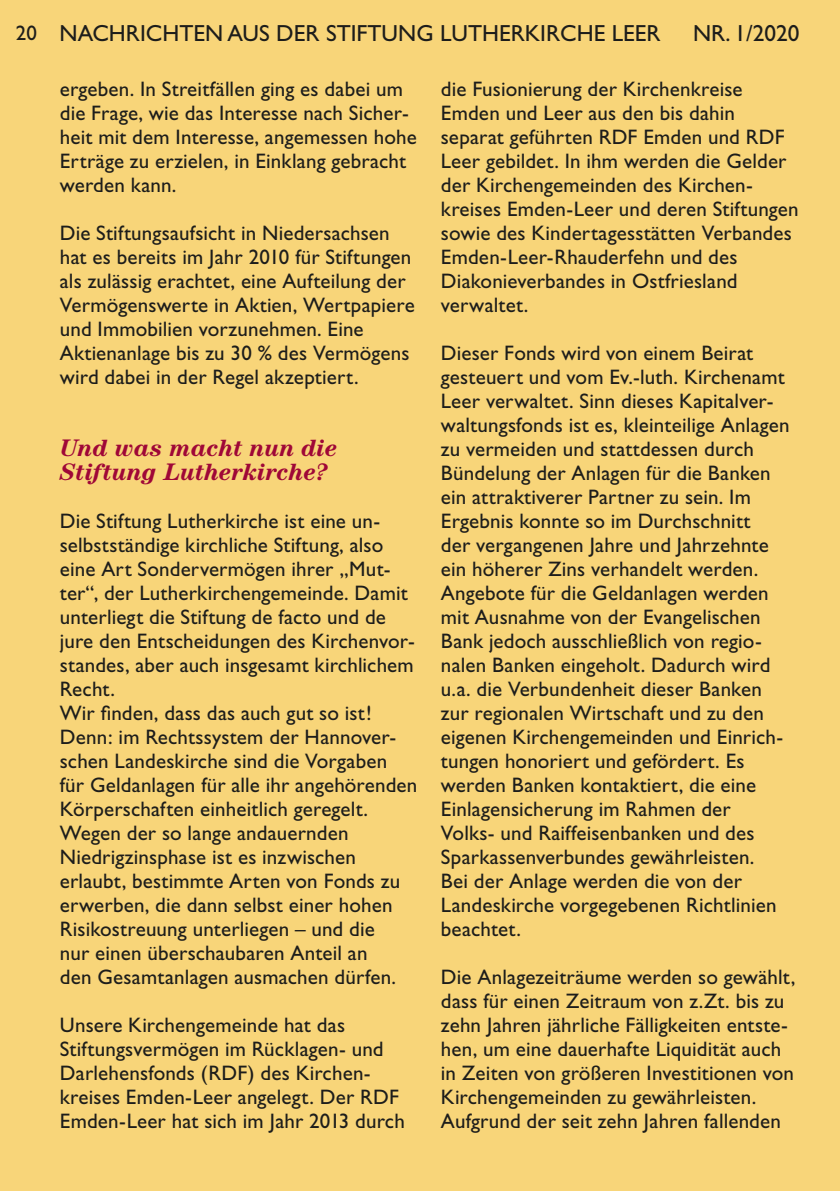
<style>
.page{position:relative;width:840px;height:1191px;background:#fff}
.page>*{position:absolute;margin:0;border:0;box-sizing:border-box;transform-origin:0 0}
.Gill_Sans_Regular{font:italic 700 24px/24px "Century";letter-spacing:-.005em;color:#9f0737}
.t1{font:23.2px "Gill Sans";color:#1d1d1b}
.Gill_Sans_Regular-2{font:21px/24px "Gill Sans";letter-spacing:.005em;color:#1d1d1b}
.s1{font-size:21px}
</style>
<div class="page">
<div style="left:0;top:0;width:839px;height:1191px;background:#f8d579"></div>
<p class="t1" style="left:16px;top:20px;width:646px"><span class="s1">20</span> NACHRICHTEN AUS DER STIFTUNG LUTHERKIRCHE LEER</p>
<p class="t1" style="left:692px;top:20px;width:108px">NR. 1/2020</p>
<p class="Gill_Sans_Regular-2" style="left:60px;top:77px;width:358px">ergeben. In Streitfällen ging es dabei um die Frage, wie das Interesse nach Sicher&shy;heit mit dem Interesse, angemessen hohe Erträge zu erzielen, in Einklang gebracht werden kann.</p>
<p class="Gill_Sans_Regular-2" style="left:60px;top:221px;width:356px">Die Stiftungsaufsicht in Niedersachsen hat es bereits im Jahr 2010 für Stiftungen als zulässig erachtet, eine Aufteilung der Vermögenswerte in Aktien, Wertpapiere und Immobilien vorzunehmen. Eine Aktienanlage bis zu 30 % des Vermögens wird dabei in der Regel akzeptiert.</p>
<p class="Gill_Sans_Regular-2" style="left:440px;top:77px;width:347px">die Fusionierung der Kirchenkreise Emden und Leer aus den bis dahin separat geführten RDF Emden und RDF Leer gebildet. In ihm werden die Gelder der Kirchengemeinden des Kirchen-</p>
<p class="Gill_Sans_Regular-2" style="left:440px;top:197px;width:359px">kreises Emden-Leer und deren Stiftungen sowie des Kindertagesstätten Verbandes<br>Emden-Leer-Rhauderfehn und des<br>Diakonieverbandes in Ostfriesland verwaltet.</p>
<p class="Gill_Sans_Regular-2" style="left:440px;top:341px;width:350px">Dieser Fonds wird von einem Beirat gesteuert und vom Ev.-luth. Kirchenamt Leer verwaltet. Sinn dieses Kapitalver&shy;waltungsfonds ist es, kleinteilige Anlagen zu vermeiden und stattdessen durch Bündelung der Anlagen für die Banken ein attraktiverer Partner zu sein. Im Ergebnis konnte so im Durchschnitt</p>
<p class="Gill_Sans_Regular-2" style="left:440px;top:533px;width:329px">der vergangenen Jahre und Jahrzehnte ein höherer Zins verhandelt werden.</p>
<p class="Gill_Sans_Regular-2" style="left:440px;top:581px;width:331px">Angebote für die Geldanlagen werden mit Ausnahme von der Evangelischen Bank jedoch ausschließlich von regio&shy;nalen Banken eingeholt. Dadurch wird u.a. die Verbundenheit dieser Banken</p>
<p class="Gill_Sans_Regular-2" style="left:440px;top:701px;width:343px">zur regionalen Wirtschaft und zu den eigenen Kirchengemeinden und Einrich&shy;tungen honoriert und gefördert. Es werden Banken kontaktiert, die eine Einlagensicherung im Rahmen der Volks- und Raiffeisenbanken und des Sparkassenverbundes gewährleisten.</p>
<p class="Gill_Sans_Regular-2" style="left:440px;top:869px;width:337px">Bei der Anlage werden die von der<br>Landeskirche vorgegebenen Richtlinien beachtet.</p>
<p class="Gill_Sans_Regular-2" style="left:440px;top:965px;width:355px">Die Anlagezeiträume werden so gewählt, dass für einen Zeitraum von z.Zt. bis zu zehn Jahren jährliche Fälligkeiten entste&shy;hen, um eine dauerhafte Liquidität auch in Zeiten von größeren Investitionen von Kirchengemeinden zu gewährleisten.<br>Aufgrund der seit zehn Jahren fallenden</p>
<p class="Gill_Sans_Regular" style="left:60px;top:436px;width:279px">Und was macht nun die<br>Stiftung Lutherkirche?</p>
<p class="Gill_Sans_Regular-2" style="left:60px;top:509px;width:356px">Die Stiftung Lutherkirche ist eine un&shy;selbstständige kirchliche Stiftung, also eine Art Sondervermögen ihrer „Mut&shy;ter“, der Lutherkirchengemeinde. Damit unterliegt die Stiftung de facto und de jure den Entscheidungen des Kirchenvor&shy;standes, aber auch insgesamt kirchlichem Recht.</p>
<p class="Gill_Sans_Regular-2" style="left:60px;top:701px;width:313px">Wir finden, dass das auch gut so ist!</p>
<p class="Gill_Sans_Regular-2" style="left:60px;top:725px;width:338px">Denn: im Rechtssystem der Hannover&shy;schen Landeskirche sind die Vorgaben</p>
<p class="Gill_Sans_Regular-2" style="left:60px;top:773px;width:359px">für Geldanlagen für alle ihr angehörenden Körperschaften einheitlich geregelt.<br>Wegen der so lange andauernden Niedrigzinsphase ist es inzwischen erlaubt, bestimmte Arten von Fonds zu erwerben, die dann selbst einer hohen Risikostreuung unterliegen – und die</p>
<p class="Gill_Sans_Regular-2" style="left:60px;top:941px;width:309px">nur einen überschaubaren Anteil an</p>
<p class="Gill_Sans_Regular-2" style="left:60px;top:965px;width:337px">den Gesamtanlagen ausmachen dürfen.</p>
<p class="Gill_Sans_Regular-2" style="left:60px;top:1013px;width:325px">Unsere Kirchengemeinde hat das<br>Stiftungsvermögen im Rücklagen- und<br>Darlehensfonds (RDF) des Kirchen-</p>
<p class="Gill_Sans_Regular-2" style="left:60px;top:1085px;width:346px">kreises Emden-Leer angelegt. Der RDF<br>Emden-Leer hat sich im Jahr 2013 durch</p>
</div>
